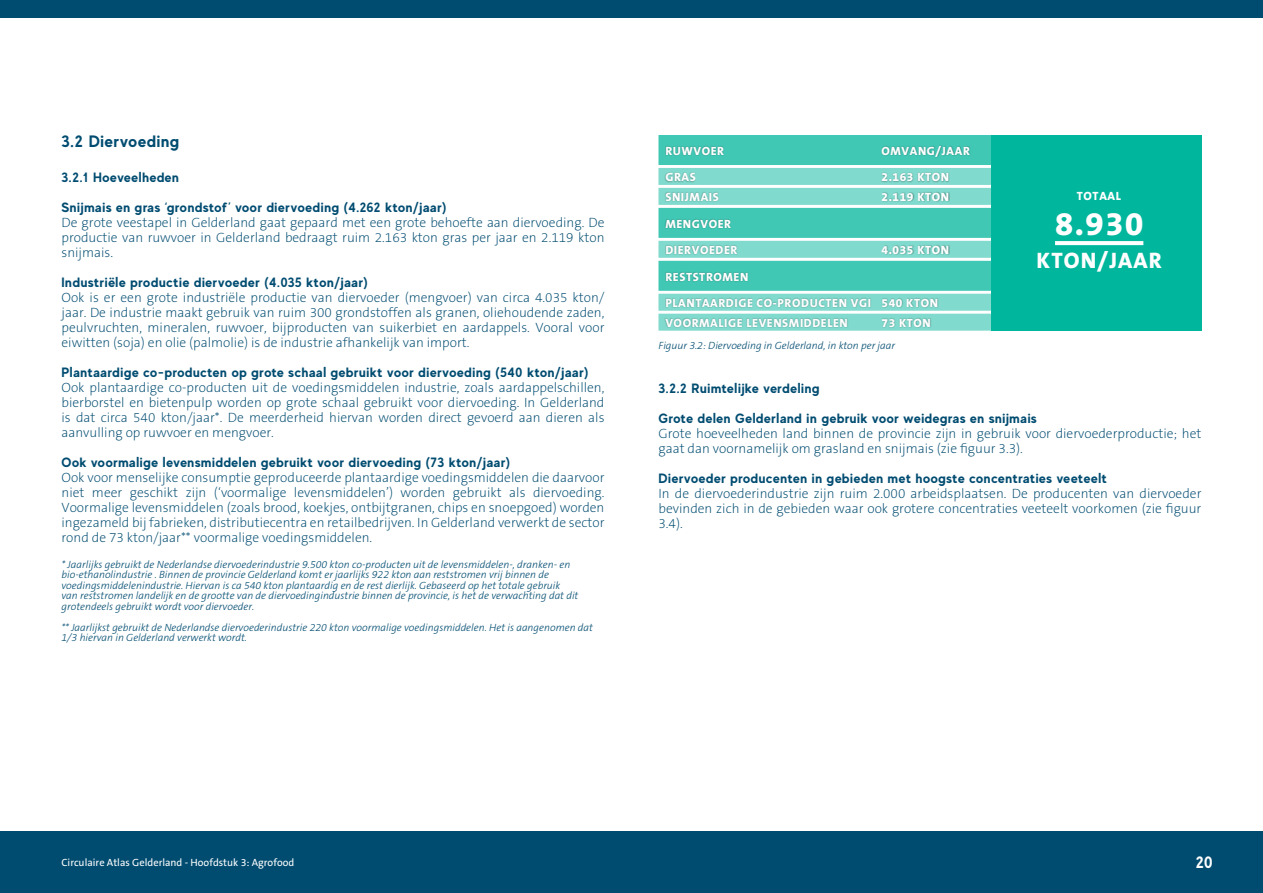
<style>
.page{position:relative;width:1263px;height:893px;background:#fff}
.page>*{position:absolute;margin:0;border:0;box-sizing:border-box;transform-origin:0 0}
.t1{font:800 33px "The Sans B8";color:#fff}
.t2{font:800 22.5px "The Sans B8";letter-spacing:.05em;color:#fff}
.H2_Subkop{font:700 16.5px "MADE Evolve Sans";letter-spacing:.04em;color:#004c71}
.t3{font:700 16.5px "MADE Evolve Sans";color:#fff}
.P_Broodtekst{font:200 13.5px/15px "The Sans B2";color:#004c71;text-align:justify}
.H4_alineakop{font:700 13.5px "MADE Evolve Sans";letter-spacing:.04em;color:#004c71}
.H3_Paragraafkop{font:700 13.5px "MADE Evolve Sans";letter-spacing:.04em;color:#004c71}
.t4{font:800 12px "The Sans B8";letter-spacing:.05em;color:#fff}
.P_Bijschrift{font:italic 300 10.5px/10.5px "The Sans B3";color:#004c71}
.t5{font:10.5px "The Sans B5 Plain";color:#fff}
</style>
<div class="page">
<div style="left:0;top:0;width:1263px;height:18px;background:#004c71"></div>
<div style="left:0;top:831px;width:1263px;height:62px;background:#004c71"></div>
<svg style="left:658px;top:187px;width:166px;height:127px"></svg>
<svg style="left:824px;top:187px;width:167px;height:127px"></svg>
<div style="left:991px;top:135px;width:210px;height:196px;background:#00b69d"></div>
<div style="left:658px;top:135px;width:333px;height:30px;background:#40c8b5"></div>
<div style="left:658px;top:261px;width:333px;height:30px;background:#40c8b5"></div>
<div style="left:658px;top:208px;width:333px;height:30px;background:#40c8b5"></div>
<div style="left:658px;top:168px;width:333px;height:17px;background:#80dace"></div>
<svg style="left:658px;top:294px;width:333px;height:17px;background:#85dbcf"></svg>
<svg style="left:658px;top:241px;width:486px;height:17px"></svg>
<svg style="left:658px;top:188px;width:333px;height:17px;background:#82dace"></svg>
<svg style="left:658px;top:314px;width:333px;height:17px;background:#85dbd0"></svg>
<div style="left:665px;top:145px;width:306px;height:13px;background:#000;opacity:.35"></div>
<div style="left:665px;top:271px;width:84px;height:11px;background:#000;opacity:.35"></div>
<div style="left:664px;top:218px;width:68px;height:11px;background:#000;opacity:.35"></div>
<div style="left:664px;top:171px;width:286px;height:12px;background:#000;opacity:.35"></div>
<div style="left:665px;top:297px;width:274px;height:12px;background:#000;opacity:.35"></div>
<div style="left:665px;top:244px;width:285px;height:12px;background:#000;opacity:.35"></div>
<div style="left:664px;top:191px;width:286px;height:12px;background:#000;opacity:.35"></div>
<div style="left:664px;top:317px;width:267px;height:12px;background:#000;opacity:.35"></div>
<svg style="left:1055px;top:241px;width:88px;height:4px"></svg>
<p class="H2_Subkop" style="left:62px;top:131px;width:119px">3.2 Diervoeding</p>
<p class="H3_Paragraafkop" style="left:62px;top:169px;width:119px">3.2.1 Hoeveelheden</p>
<p class="H4_alineakop" style="left:62px;top:199px;width:387px">Snijmais en gras ‘grondstof’ voor diervoeding (4.262 kton/jaar)</p>
<p class="P_Broodtekst" style="left:62px;top:216px;width:544px">De grote veestapel in Gelderland gaat gepaard met een grote behoefte aan diervoeding. De productie van ruwvoer in Gelderland bedraagt ruim 2.163 kton gras per jaar en 2.119 kton snijmais.</p>
<p class="H4_alineakop" style="left:62px;top:274px;width:308px">Industriële productie diervoeder (4.035 kton/jaar)</p>
<p class="P_Broodtekst" style="left:62px;top:291px;width:544px">Ook is er een grote industriële productie van diervoeder (mengvoer) van circa 4.035 kton/ jaar. De industrie maakt gebruik van ruim 300 grondstoffen als granen, oliehoudende zaden, peulvruchten, mineralen, ruwvoer, bijproducten van suikerbiet en aardappels. Vooral voor eiwitten (soja) en olie (palmolie) is de industrie afhankelijk van import.</p>
<p class="H4_alineakop" style="left:62px;top:364px;width:529px">Plantaardige co-producten op grote schaal gebruikt voor diervoeding (540 kton/jaar)</p>
<p class="P_Broodtekst" style="left:62px;top:381px;width:544px">Ook plantaardige co-producten uit de voedingsmiddelen industrie, zoals aardappelschillen, bierborstel en bietenpulp worden op grote schaal gebruikt voor diervoeding. In Gelderland is dat circa 540 kton/jaar*. De meerderheid hiervan worden direct gevoerd aan dieren als aanvulling op ruwvoer en mengvoer.</p>
<p class="H4_alineakop" style="left:62px;top:454px;width:450px">Ook voormalige levensmiddelen gebruikt voor diervoeding (73 kton/jaar)</p>
<p class="P_Broodtekst" style="left:62px;top:471px;width:544px">Ook voor menselijke consumptie geproduceerde plantaardige voedingsmiddelen die daarvoor niet meer geschikt zijn (‘voormalige levensmiddelen’) worden gebruikt als diervoeding.<br>Voormalige levensmiddelen (zoals brood, koekjes, ontbijtgranen, chips en snoepgoed) worden ingezameld bij fabrieken, distributiecentra en retailbedrijven. In Gelderland verwerkt de sector rond de 73 kton/jaar** voormalige voedingsmiddelen.</p>
<p class="P_Bijschrift" style="left:62px;top:560px;width:518px">* Jaarlijks gebruikt de Nederlandse diervoederindustrie 9.500 kton co-producten uit de levensmiddelen-, dranken- en bio-ethanolindustrie . Binnen de provincie Gelderland komt er jaarlijks 922 kton aan reststromen vrij binnen de voedingsmiddelenindustrie. Hiervan is ca 540 kton plantaardig en de rest dierlijk. Gebaseerd op het totale gebruik van reststromen landelijk en de grootte van de diervoedingindustrie binnen de provincie, is het de verwachting dat dit grotendeels gebruikt wordt voor diervoeder.</p>
<p class="P_Bijschrift" style="left:62px;top:623px;width:533px">** Jaarlijkst gebruikt de Nederlandse diervoederindustrie 220 kton voormalige voedingsmiddelen. Het is aangenomen dat<br>1/3 hiervan in Gelderland verwerkt wordt.</p>
<p class="t4" style="left:665px;top:144px;width:60px">RUWVOER</p>
<p class="t4" style="left:881px;top:144px;width:90px">OMVANG/JAAR</p>
<p class="t4" style="left:665px;top:171px;width:32px">GRAS</p>
<p class="t4" style="left:881px;top:171px;width:69px">2.163 KTON</p>
<p class="t4" style="left:665px;top:191px;width:55px">SNIJMAIS</p>
<p class="t4" style="left:881px;top:191px;width:69px">2.119 KTON</p>
<p class="t4" style="left:665px;top:217px;width:67px">MENGVOER</p>
<p class="t4" style="left:665px;top:244px;width:73px">DIERVOEDER</p>
<p class="t4" style="left:881px;top:244px;width:69px">4.035 KTON</p>
<p class="t4" style="left:665px;top:270px;width:84px">RESTSTROMEN</p>
<p class="t4" style="left:665px;top:297px;width:274px">PLANTAARDIGE CO-PRODUCTEN VGI 540 KTON</p>
<p class="t4" style="left:665px;top:317px;width:184px">VOORMALIGE LEVENSMIDDELEN</p>
<p class="t4" style="left:881px;top:317px;width:51px">73 KTON</p>
<p class="P_Bijschrift" style="left:658px;top:341px;width:238px">Figuur 3.2: Diervoeding in Gelderland, in kton per jaar</p>
<p class="t4" style="left:1077px;top:190px;width:45px">TOTAAL</p>
<h1 class="t1" style="left:1055px;top:206px;width:90px">8.930</h1>
<h2 class="t2" style="left:1036px;top:248px;width:127px">KTON/JAAR</h2>
<p class="H3_Paragraafkop" style="left:658px;top:380px;width:163px">3.2.2 Ruimtelijke verdeling</p>
<p class="H4_alineakop" style="left:658px;top:410px;width:380px">Grote delen Gelderland in gebruik voor weidegras en snijmais</p>
<p class="P_Broodtekst" style="left:658px;top:427px;width:544px">Grote hoeveelheden land binnen de provincie zijn in gebruik voor diervoederproductie; het gaat dan voornamelijk om grasland en snijmais (zie figuur 3.3).</p>
<p class="H4_alineakop" style="left:658px;top:470px;width:450px">Diervoeder producenten in gebieden met hoogste concentraties veeteelt</p>
<p class="P_Broodtekst" style="left:658px;top:487px;width:544px">In de diervoederindustrie zijn ruim 2.000 arbeidsplaatsen. De producenten van diervoeder bevinden zich in de gebieden waar ook grotere concentraties veeteelt voorkomen (zie figuur 3.4).</p>
<p class="t5" style="left:62px;top:857px;width:234px">Circulaire Atlas Gelderland - Hoofdstuk 3: Agrofood</p>
<p class="t3" style="left:1196px;top:852px;width:19px">20</p>
</div>
